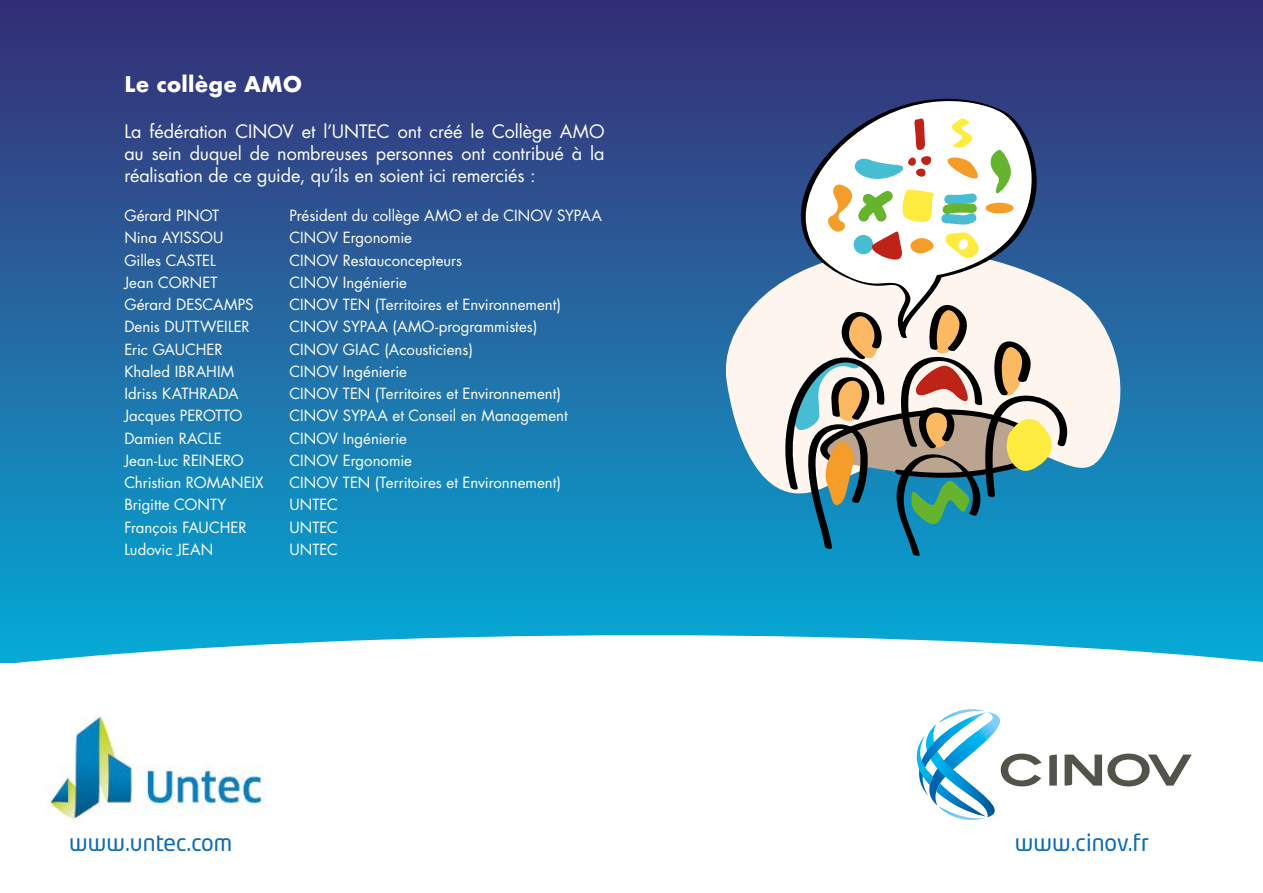
<style>
.page{position:relative;width:1263px;height:893px;background:#fff}
.page>*{position:absolute;margin:0;border:0;box-sizing:border-box;transform-origin:0 0}
.t1{font:23.1px "Neo Tech Dacia";color:#0d6bb4}
.t2{font:700 21px "Futura";letter-spacing:.005em;color:#fff}
.t3{font:18px/21.6px "Futura";letter-spacing:-.01em;color:#fff;text-align:justify}
.t4{font:15px "Futura";color:#fff}
</style>
<div class="page">
<div style="left:0;top:0;width:1263px;height:662px;background:linear-gradient(to bottom,#3a2b73,#07aad5)"></div>
<svg style="left:719px;top:238px;width:414px;height:279px;background:#7daac6"></svg>
<svg style="left:780px;top:337px;width:287px;height:220px;background:#7b9a99"></svg>
<svg style="left:779px;top:89px;width:289px;height:248px;background:#566c9e"></svg>
<svg style="left:798px;top:97px;width:240px;height:241px"></svg>
<div style="left:985px;top:203px;width:28px;height:10px;background:#f59c29;border-radius:50%"></div>
<svg style="left:824px;top:117px;width:188px;height:146px"></svg>
<svg style="left:0;top:625px;width:1263px;height:90px"></svg>
<img style="left:44px;top:715px;width:221px;height:106px">
<svg style="left:901px;top:709px;width:291px;height:111px"></svg>
<div style="left:1004px;top:732px;width:139px;height:18px;background:#fff"></div>
<h2 class="t2" style="left:124px;top:68px;width:179px">Le collège AMO</h2>
<p class="t3" style="left:124px;top:121px;width:482px">La fédération CINOV et l’UNTEC ont créé le Collège AMO au sein duquel de nombreuses personnes ont contribué à la réalisation de ce guide, qu’ils en soient ici remerciés :</p>
<p class="t4" style="left:124px;top:206px;width:96px">Gérard PINOT</p>
<p class="t4" style="left:289px;top:206px;width:314px">Président du collège AMO et de CINOV SYPAA</p>
<p class="t4" style="left:124px;top:228px;width:101px">Nina AYISSOU</p>
<p class="t4" style="left:289px;top:228px;width:124px">CINOV Ergonomie</p>
<p class="t4" style="left:124px;top:251px;width:93px">Gilles CASTEL</p>
<p class="t4" style="left:289px;top:251px;width:174px">CINOV Restauconcepteurs</p>
<p class="t4" style="left:124px;top:273px;width:95px">Jean CORNET</p>
<p class="t4" style="left:289px;top:273px;width:119px">CINOV Ingénierie</p>
<p class="t4" style="left:124px;top:295px;width:131px">Gérard DESCAMPS</p>
<p class="t4" style="left:289px;top:295px;width:273px">CINOV TEN (Territoires et Environnement)</p>
<p class="t4" style="left:124px;top:317px;width:127px">Denis DUTTWEILER</p>
<p class="t4" style="left:289px;top:317px;width:250px">CINOV SYPAA (AMO-programmistes)</p>
<p class="t4" style="left:124px;top:340px;width:100px">Eric GAUCHER</p>
<p class="t4" style="left:289px;top:340px;width:185px">CINOV GIAC (Acousticiens)</p>
<p class="t4" style="left:124px;top:362px;width:111px">Khaled IBRAHIM</p>
<p class="t4" style="left:289px;top:362px;width:119px">CINOV Ingénierie</p>
<p class="t4" style="left:124px;top:384px;width:116px">Idriss KATHRADA</p>
<p class="t4" style="left:289px;top:384px;width:273px">CINOV TEN (Territoires et Environnement)</p>
<p class="t4" style="left:124px;top:406px;width:119px">Jacques PEROTTO</p>
<p class="t4" style="left:289px;top:406px;width:280px">CINOV SYPAA et Conseil en Management</p>
<p class="t4" style="left:124px;top:428px;width:99px">Damien RACLE</p>
<p class="t4" style="left:289px;top:428px;width:119px">CINOV Ingénierie</p>
<p class="t4" style="left:124px;top:451px;width:121px">Jean-Luc REINERO</p>
<p class="t4" style="left:289px;top:451px;width:124px">CINOV Ergonomie</p>
<p class="t4" style="left:124px;top:473px;width:141px">Christian ROMANEIX</p>
<p class="t4" style="left:289px;top:473px;width:273px">CINOV TEN (Territoires et Environnement)</p>
<p class="t4" style="left:124px;top:495px;width:104px">Brigitte CONTY</p>
<p class="t4" style="left:289px;top:495px;width:50px">UNTEC</p>
<p class="t4" style="left:124px;top:517px;width:124px">François FAUCHER</p>
<p class="t4" style="left:289px;top:517px;width:50px">UNTEC</p>
<p class="t4" style="left:124px;top:540px;width:90px">Ludovic JEAN</p>
<p class="t4" style="left:289px;top:540px;width:50px">UNTEC</p>
<h1 class="t1" style="left:69px;top:828px;width:164px">www.untec.com</h1>
<h1 class="t1" style="left:1015px;top:828px;width:136px">www.cinov.fr</h1>
</div>
